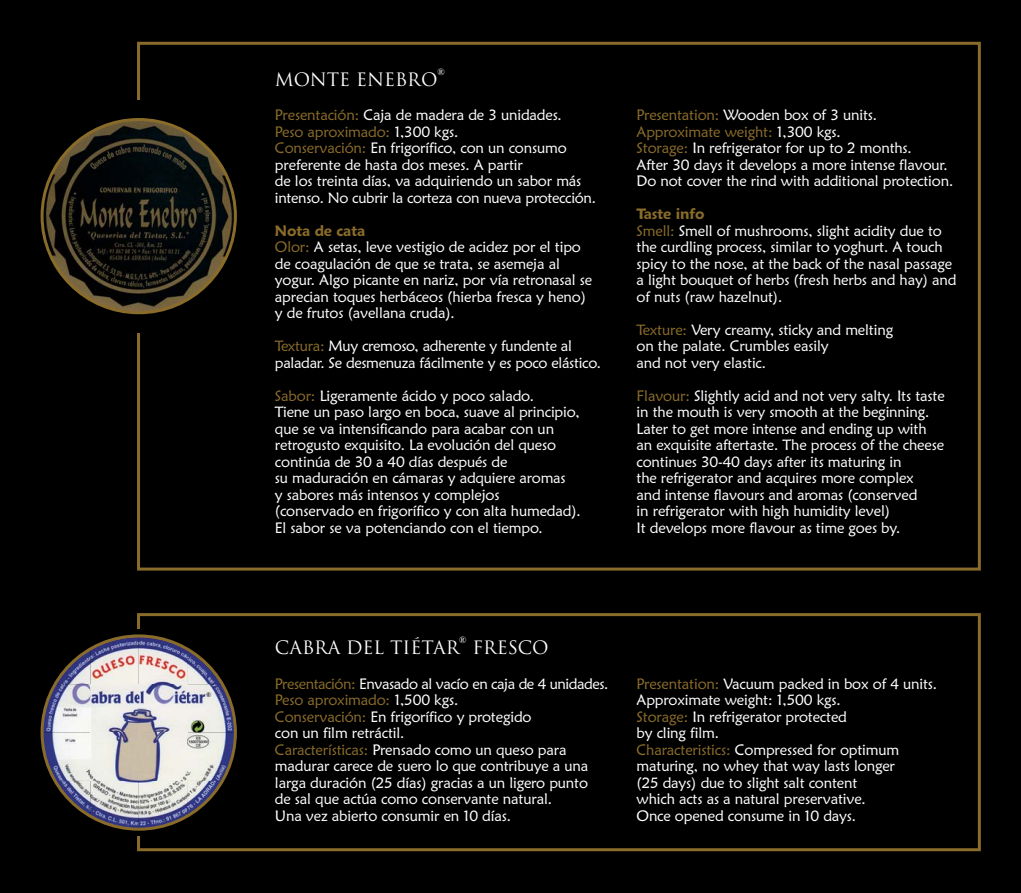
<style>
.page{position:relative;width:1021px;height:893px;background:#fff}
.page>*{position:absolute;margin:0;border:0;box-sizing:border-box;transform-origin:0 0}
.t1{font:18px "Trajan Pro";color:#fff}
.t2{font:15px/16.5px "Maiandra GD";letter-spacing:-.01em;color:#fff}
.t3{font:9.6px "Times New Roman";color:#fff}
.s1{color:#8a6c2a}
.s2{font-weight:600;color:#8a6c2a}
</style>
<div class="page">
<div style="left:0;top:0;width:1020px;height:893px;background:#000"></div>
<div style="left:137px;top:42px;width:843px;height:529px;border:3px solid #8a6c2a"></div>
<svg style="left:137px;top:613px;width:843px;height:238px"></svg>
<div style="left:41px;top:100px;width:195px;height:232px;background:#000"></div>
<div style="left:41px;top:629px;width:195px;height:207px;background:#000"></div>
<img style="left:42px;top:120px;width:193px;height:193px;border-radius:50%">
<img style="left:55px;top:649px;width:35px;height:35px">
<img style="left:90px;top:638px;width:97px;height:46px">
<img style="left:187px;top:649px;width:35px;height:35px">
<img style="left:42px;top:684px;width:193px;height:97px">
<img style="left:55px;top:781px;width:35px;height:35px">
<img style="left:90px;top:781px;width:97px;height:48px">
<img style="left:187px;top:781px;width:35px;height:35px">
<p class="t3" style="left:437px;top:66px;width:9px">®</p>
<p class="t1" style="left:275px;top:69px;width:164px">MONTE ENEBRO</p>
<p class="t2" style="left:275px;top:108px;width:322px"><span class="s1">Presentación:</span> Caja de madera de 3 unidades.<br><span class="s1">Peso aproximado:</span> 1,300 kgs.<br><span class="s1">Conservación:</span> En frigorífico, con un consumo preferente de hasta dos meses. A partir<br>de los treinta días, va adquiriendo un sabor más intenso. No cubrir la corteza con nueva protección.</p>
<p class="t2" style="left:275px;top:224px;width:319px"><span class="s2">Nota de cata<br></span><span class="s1">Olor:</span> A setas, leve vestigio de acidez por el tipo de coagulación de que se trata, se asemeja al yogur. Algo picante en nariz, por vía retronasal se aprecian toques herbáceos (hierba fresca y heno) y de frutos (avellana cruda).</p>
<p class="t2" style="left:275px;top:339px;width:327px"><span class="s1">Textura:</span> Muy cremoso, adherente y fundente al paladar. Se desmenuza fácilmente y es poco elástico.</p>
<p class="t2" style="left:275px;top:389px;width:307px"><span class="s1">Sabor:</span> Ligeramente ácido y poco salado.<br>Tiene un paso largo en boca, suave al principio, que se va intensificando para acabar con un retrogusto exquisito. La evolución del queso continúa de 30 a 40 días después de<br>su maduración en cámaras y adquiere aromas<br>y sabores más intensos y complejos (conservado en frigorífico y con alta humedad).<br>El sabor se va potenciando con el tiempo.</p>
<p class="t2" style="left:636px;top:108px;width:318px"><span class="s1">Presentation:</span> Wooden box of 3 units.<br><span class="s1">Approximate weight:</span> 1,300 kgs.<br><span class="s1">Storage:</span> In refrigerator for up to 2 months.<br>After 30 days it develops a more intense flavour.<br>Do not cover the rind with additional protection.</p>
<p class="t2" style="left:636px;top:207px;width:321px"><span class="s2">Taste info<br></span><span class="s1">Smell:</span> Smell of mushrooms, slight acidity due to the curdling process, similar to yoghurt. A touch spicy to the nose, at the back of the nasal passage a light bouquet of herbs (fresh herbs and hay) and of nuts (raw hazelnut).</p>
<p class="t2" style="left:636px;top:323px;width:258px"><span class="s1">Texture:</span> Very creamy, sticky and melting on the palate. Crumbles easily<br>and not very elastic.</p>
<p class="t2" style="left:636px;top:389px;width:309px"><span class="s1">Flavour:</span> Slightly acid and not very salty. Its taste in the mouth is very smooth at the beginning.<br>Later to get more intense and ending up with an exquisite aftertaste. The process of the cheese continues 30-40 days after its maturing in<br>the refrigerator and acquires more complex<br>and intense flavours and aromas (conserved<br>in refrigerator with high humidity level)<br>It develops more flavour as time goes by.</p>
<p class="t1" style="left:275px;top:637px;width:186px">CABRA DEL TIÉTAR</p>
<p class="t3" style="left:459px;top:634px;width:9px">®</p>
<p class="t1" style="left:472px;top:637px;width:78px">FRESCO</p>
<p class="t2" style="left:275px;top:677px;width:335px"><span class="s1">Presentación:</span> Envasado al vacío en caja de 4 unidades.<br><span class="s1">Peso aproximado:</span> 1,500 kgs.<br><span class="s1">Conservación:</span> En frigorífico y protegido<br>con un film retráctil.<br><span class="s1">Características:</span> Prensado como un queso para madurar carece de suero lo que contribuye a una larga duración (25 días) gracias a un ligero punto<br>de sal que actúa como conservante natural.<br>Una vez abierto consumir en 10 días.</p>
<p class="t2" style="left:636px;top:677px;width:302px"><span class="s1">Presentation:</span> Vacuum packed in box of 4 units.<br>Approximate weight: 1,500 kgs.<br><span class="s1">Storage:</span> In refrigerator protected<br>by cling film.<br><span class="s1">Characteristics:</span> Compressed for optimum maturing, no whey that way lasts longer<br>(25 days) due to slight salt content<br>which acts as a natural preservative.<br>Once opened consume in 10 days.</p>
</div>
